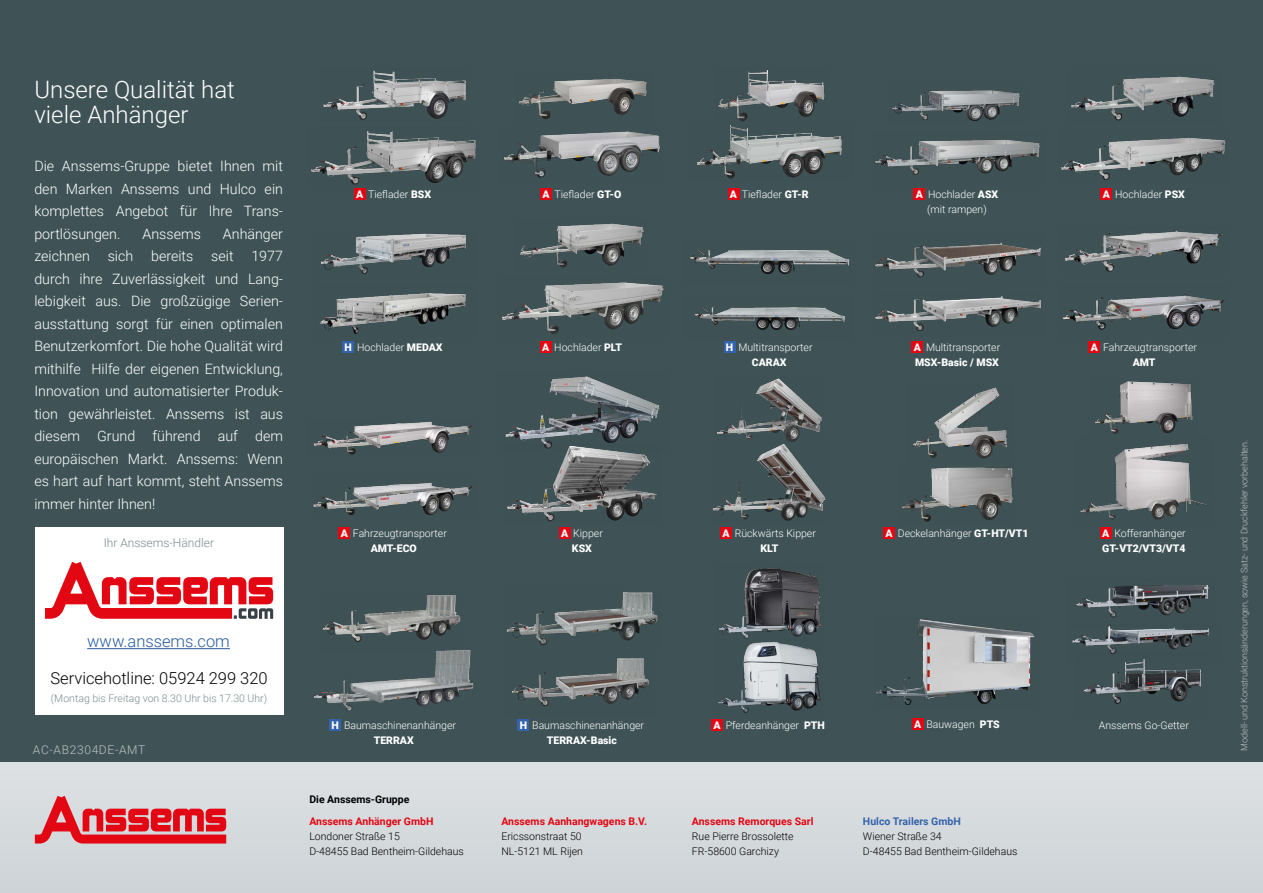
<style>
.page{position:relative;width:1263px;height:893px;background:#fff}
.page>*{position:absolute;margin:0;border:0;box-sizing:border-box;transform-origin:0 0}
.t1{font:300 24px/25.5px "Roboto";color:#fff}
.t2{font:300 16.5px "Roboto";color:#000}
.t3{font:300 16.5px "Roboto";color:#275b9b}
.t4{font:300 14.25px/22.5px "Roboto";color:#fff;text-align:justify}
.t5{font:300 12px "Roboto";color:#798b91}
.t6{font:300 12px "Roboto";letter-spacing:.055em;color:#bfc3c6}
.t7{font:300 10.5px/15px "Roboto";color:#fff;text-align:center}
.t8{font:300 10.5px "Roboto";color:#000}
.t9{font:700 10.5px "Roboto";color:#e30613}
.t10{font:300 10.5px "Roboto";color:#798b91}
.t11{font:900 10.5px/15px "Roboto";color:#fff}
.t12{font:700 10.5px "Roboto";color:#3363ac}
.t13{font:700 10.5px "Roboto";color:#000}
.t14{font:300 9px "Roboto";letter-spacing:-.005em;color:#bfc3c6}
.s1{font-weight:900}
.s2{font-weight:300}
</style>
<div class="page">
<div style="left:0;top:501px;width:1263px;height:392px;background:#d5dadd"></div>
<div style="left:0;top:0;width:1263px;height:762px;background:#3f5356"></div>
<img style="left:323px;top:70px;width:143px;height:50px">
<img style="left:311px;top:131px;width:165px;height:54px">
<div style="left:354px;top:188px;width:11px;height:12px;background:#e30613"></div>
<img style="left:505px;top:376px;width:155px;height:68px">
<img style="left:507px;top:444px;width:150px;height:78px">
<div style="left:559px;top:527px;width:11px;height:12px;background:#e30613"></div>
<img style="left:874px;top:242px;width:167px;height:36px">
<img style="left:875px;top:296px;width:166px;height:35px">
<div style="left:911px;top:341px;width:12px;height:12px;background:#e30613"></div>
<img style="left:1061px;top:138px;width:165px;height:42px">
<img style="left:1071px;top:76px;width:144px;height:45px">
<div style="left:1100px;top:188px;width:12px;height:12px;background:#e30613"></div>
<img style="left:502px;top:282px;width:162px;height:52px">
<img style="left:520px;top:223px;width:124px;height:45px">
<div style="left:540px;top:341px;width:11px;height:12px;background:#e30613"></div>
<img style="left:1095px;top:381px;width:98px;height:53px">
<img style="left:1080px;top:443px;width:127px;height:77px">
<div style="left:1100px;top:527px;width:11px;height:12px;background:#e30613"></div>
<img style="left:913px;top:387px;width:94px;height:72px">
<img style="left:902px;top:467px;width:111px;height:55px">
<div style="left:883px;top:527px;width:12px;height:12px;background:#e30613"></div>
<img style="left:503px;top:131px;width:157px;height:47px">
<div style="left:540px;top:189px;width:12px;height:11px;background:#e30613"></div>
<img style="left:518px;top:78px;width:129px;height:42px">
<img style="left:697px;top:125px;width:145px;height:54px">
<div style="left:728px;top:189px;width:11px;height:11px;background:#e30613"></div>
<img style="left:718px;top:69px;width:107px;height:53px">
<img style="left:1064px;top:230px;width:159px;height:42px">
<div style="left:1089px;top:341px;width:11px;height:12px;background:#e30613"></div>
<img style="left:1062px;top:294px;width:164px;height:36px">
<img style="left:313px;top:481px;width:161px;height:34px">
<div style="left:338px;top:527px;width:12px;height:12px;background:#e30613"></div>
<img style="left:314px;top:420px;width:159px;height:35px">
<img style="left:712px;top:444px;width:114px;height:77px">
<img style="left:717px;top:378px;width:105px;height:64px">
<div style="left:720px;top:527px;width:12px;height:12px;background:#e30613"></div>
<img style="left:320px;top:293px;width:146px;height:41px">
<div style="left:343px;top:341px;width:11px;height:12px;background:#3363ac"></div>
<img style="left:321px;top:233px;width:145px;height:41px">
<img style="left:875px;top:140px;width:165px;height:35px">
<div style="left:913px;top:188px;width:12px;height:12px;background:#e30613"></div>
<img style="left:892px;top:90px;width:128px;height:31px">
<div style="left:329px;top:719px;width:12px;height:12px;background:#3363ac"></div>
<img style="left:314px;top:651px;width:146px;height:47px">
<img style="left:322px;top:595px;width:141px;height:56px">
<div style="left:517px;top:719px;width:12px;height:12px;background:#3363ac"></div>
<img style="left:511px;top:658px;width:138px;height:49px">
<img style="left:506px;top:592px;width:152px;height:54px">
<img style="left:876px;top:619px;width:159px;height:86px">
<div style="left:912px;top:718px;width:12px;height:12px;background:#e30613"></div>
<div style="left:711px;top:719px;width:12px;height:12px;background:#e30613"></div>
<img style="left:718px;top:568px;width:103px;height:145px">
<img style="left:694px;top:307px;width:151px;height:23px">
<img style="left:690px;top:249px;width:160px;height:25px">
<div style="left:724px;top:341px;width:11px;height:12px;background:#3363ac"></div>
<img style="left:1083px;top:662px;width:118px;height:42px">
<img style="left:1075px;top:585px;width:134px;height:33px">
<img style="left:1072px;top:624px;width:138px;height:38px">
<svg style="left:35px;top:796px;width:191px;height:47px"></svg>
<div style="left:35px;top:527px;width:248px;height:187px;background:#fff"></div>
<svg style="left:45px;top:562px;width:228px;height:57px"></svg>
<hr style="left:87px;top:648px;width:143px;height:1px;background:#275b9b">
<h1 class="t1" style="left:34px;top:75px;width:202px">Unsere Qualität hat viele Anhänger</h1>
<p class="t4" style="left:34px;top:154px;width:250px">Die Anssems-Gruppe bietet Ihnen mit den Marken Anssems und Hulco ein komplettes Angebot für Ihre Trans&shy;portlösungen.</p>
<p class="t4" style="left:143px;top:222px;width:60px">Anssems</p>
<p class="t4" style="left:223px;top:222px;width:62px">Anhänger</p>
<p class="t4" style="left:34px;top:244px;width:57px">zeichnen</p>
<p class="t4" style="left:108px;top:244px;width:27px">sich</p>
<p class="t4" style="left:151px;top:244px;width:44px">bereits</p>
<p class="t4" style="left:211px;top:244px;width:24px">seit</p>
<p class="t4" style="left:34px;top:244px;width:250px;text-indent:217px">1977 durch ihre Zuverlässigkeit und Lang&shy;lebigkeit aus. Die großzügige Serien&shy;ausstattung sorgt für einen optimalen Benutzerkomfort. Die hohe Qualität wird mithilfe Hilfe der eigenen Entwicklung, Innovation und automatisierter Produk&shy;tion gewährleistet. Anssems ist aus diesem Grund führend auf dem europäischen Markt. Anssems: Wenn es hart auf hart kommt, steht Anssems immer hinter Ihnen!</p>
<p class="t5" style="left:104px;top:534px;width:112px">Ihr Anssems-Händler</p>
<p class="t7" style="left:356px;top:186px;width:76px"><span class="s1">A</span> Tieflader <span class="s1">BSX</span></p>
<p class="t7" style="left:345px;top:339px;width:99px"><span class="s1">H</span> Hochlader <span class="s1">MEDAX</span></p>
<p class="t7" style="left:542px;top:186px;width:81px"><span class="s1">A</span> Tieflader <span class="s1">GT-O</span></p>
<p class="t7" style="left:730px;top:186px;width:80px"><span class="s1">A</span> Tieflader <span class="s1">GT-R</span></p>
<p class="t7" style="left:542px;top:339px;width:82px"><span class="s1">A</span> Hochlader <span class="s1">PLT</span></p>
<p class="t7" style="left:726px;top:339px;width:88px"><span class="s1">H</span> Multitransporter<br><span class="s1">CARAX</span></p>
<p class="t7" style="left:341px;top:525px;width:108px"><span class="s1">A</span> Fahrzeugtransporter<br><span class="s1">AMT-ECO</span></p>
<p class="t7" style="left:722px;top:525px;width:95px"><span class="s1">A</span> Rückwärts Kipper<br><span class="s1">KLT</span></p>
<p class="t7" style="left:561px;top:525px;width:43px"><span class="s1">A</span> Kipper<br><span class="s1">KSX</span></p>
<p class="t7" style="left:916px;top:186px;width:84px"><span class="s1">A</span> Hochlader <span class="s1">ASX </span>(mit rampen)</p>
<p class="t7" style="left:914px;top:339px;width:88px;text-align:left"><span class="s1">A</span> Multitransporter<br><span class="s1">MSX-Basic / MSX</span></p>
<p class="t7" style="left:885px;top:525px;width:144px"><span class="s1">A</span> Deckelanhänger <span class="s1">GT-HT/VT1</span></p>
<p class="t3" style="left:87px;top:630px;width:144px">www.anssems.com</p>
<p class="t2" style="left:50px;top:666px;width:219px">Servicehotline: 05924 299 320</p>
<p class="t10" style="left:51px;top:690px;width:218px">(Montag bis Freitag von 8.30 Uhr bis 17.30 Uhr)</p>
<p class="t6" style="left:33px;top:742px;width:114px">AC-AB2304DE-AMT</p>
<p class="t7" style="left:332px;top:717px;width:126px"><span class="s1">H</span> Baumaschinenanhänger<br><span class="s1">TERRAX</span></p>
<p class="t7" style="left:520px;top:717px;width:126px"><span class="s1">H</span> Baumaschinenanhänger<br><span class="s1">TERRAX-Basic</span></p>
<p class="t7" style="left:713px;top:717px;width:113px"><span class="s1">A</span> Pferdeanhänger <span class="s1">PTH</span></p>
<p class="t7" style="left:914px;top:716px;width:87px"><span class="s1">A</span> Bauwagen <span class="s1">PTS</span></p>
<p class="t13" style="left:309px;top:791px;width:102px">Die Anssems-Gruppe</p>
<p class="t9" style="left:309px;top:813px;width:126px">Anssems Anhänger GmbH</p>
<p class="t9" style="left:501px;top:813px;width:147px">Anssems Aanhangwagens B.V.</p>
<p class="t9" style="left:692px;top:813px;width:123px">Anssems Remorques Sarl</p>
<p class="t12" style="left:863px;top:813px;width:99px">Hulco Trailers GmbH</p>
<p class="t8" style="left:309px;top:828px;width:92px">Londoner Straße 15</p>
<p class="t8" style="left:501px;top:828px;width:82px">Ericssonstraat 50</p>
<p class="t8" style="left:692px;top:828px;width:103px">Rue Pierre Brossolette</p>
<p class="t8" style="left:863px;top:828px;width:80px">Wiener Straße 34</p>
<p class="t8" style="left:309px;top:843px;width:156px">D-48455 Bad Bentheim-Gildehaus</p>
<p class="t8" style="left:501px;top:843px;width:83px">NL-5121 ML Rijen</p>
<p class="t8" style="left:692px;top:843px;width:89px">FR-58600 Garchizy</p>
<p class="t8" style="left:863px;top:843px;width:156px">D-48455 Bad Bentheim-Gildehaus</p>
<p class="t7" style="left:1103px;top:186px;width:84px"><span class="s1">A</span> Hochlader <span class="s1">PSX</span></p>
<p class="t7" style="left:1091px;top:339px;width:108px"><span class="s1">A</span> Fahrzeugtransporter<br><span class="s1">AMT</span></p>
<p class="t11" style="left:1102px;top:525px;width:85px">A <span class="s2">Kofferanhänger<br></span>GT-VT2/VT3/VT4</p>
<p class="t7" style="left:1099px;top:717px;width:91px">Anssems Go-Getter</p>
<p class="t14" style="left:1238px;top:750px;width:312px;rotate:-90deg">Modell- und Konstruktionsänderungen, sowie Satz- und Druckfehler vorbehalten.</p>
</div>
